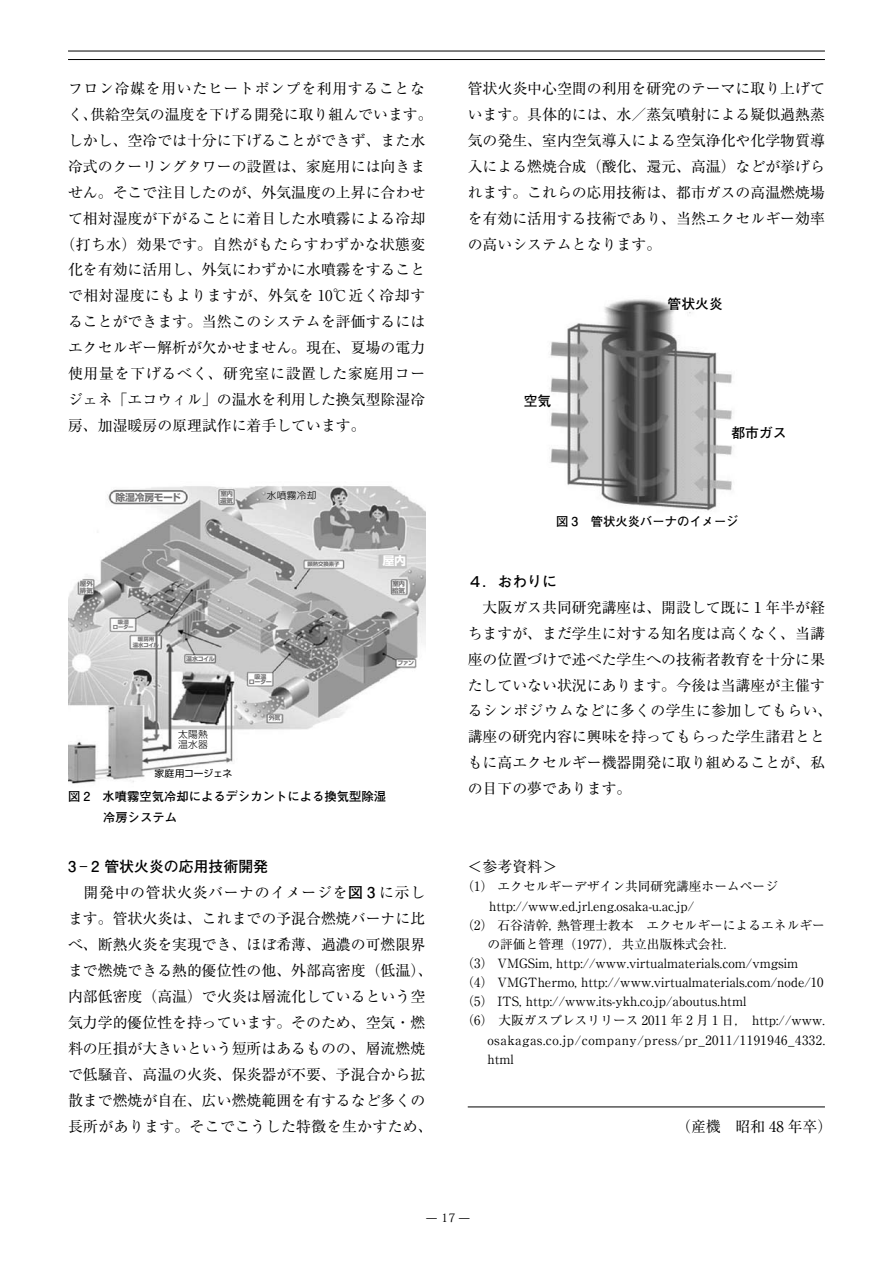
<style>
.page{position:relative;width:893px;height:1263px;background:#fff}
.page>*{position:absolute;margin:0;border:0;box-sizing:border-box;transform-origin:0 0}
.t1{font:14.85px/26px "Ryumin Pr 5";color:#000}
.t2{font:14.85px "Ryumin Pr 5";letter-spacing:.025em;color:#000}
.t3{font:14.85px "Ryumin Pr 5";letter-spacing:.035em;color:#000}
.t4{font:14.85px "Ryumin Pr 5";letter-spacing:.045em;color:#000}
.t5{font:14.85px "Ryumin Pr 5";letter-spacing:.05em;color:#000}
.t6{font:700 14.85px "Futo Go B101 Pr 5";color:#000}
.t7{font:700 13.8px "Futo Go B101 Pr 5";color:#000}
.t8{font:12.75px "Ryumin Pr 5";color:#000}
.t9{font:12.75px "Ryumin Pr 5";letter-spacing:.04em;color:#000}
.t10{font:700 12.3px/20.2px "Futo Go B101 Pr 5";color:#000}
.t11{font:11.7px "Lucida Grande";color:#000}
.t12{font:11.7px "Shin Go Pr 6 Bold 90 pv RKSJ H";color:#fff}
.t13{font:9.6px/9.6px "Shin Go Pr 6 Light 90 pv RKSJ H";letter-spacing:.025em;color:#000}
.t14{font:9.6px "Shin Go Pr 6 Regular 90 pv RKSJ H";letter-spacing:-.025em;color:#000}
.t15{font:9.6px "Shin Go Pr 6 Bold 90 pv RKSJ H";letter-spacing:-.025em;color:#727172}
.t16{font:6.45px/6.4px "Shin Go Pr 6 Bold 90 pv RKSJ H";letter-spacing:-.015em;color:#727172}
.t17{font:5.85px/5.2px "Shin Go Pr 6 Bold 90 pv RKSJ H";letter-spacing:-.055em;color:#727172;text-align:center}
.t18{font:5.25px/5.2px "Shin Go Pr 6 Bold 90 pv RKSJ H";letter-spacing:-.02em;color:#727172;text-align:center}
.s1{font-family:"Ryumin Pr 5";font-weight:400}
.s2{font-family:"Futo Go B101 Pr 5";font-weight:700}
.s3{font-family:"Koz Min Pro"}
</style>
<div class="page">
<hr style="left:68px;top:51px;width:757px;height:1px;background:#000">
<hr style="left:68px;top:59px;width:757px;height:1px;background:#000">
<img style="left:68px;top:486px;width:357px;height:298px">
<hr style="left:468px;top:1106px;width:357px;height:1px;background:#000">
<img style="left:549px;top:299px;width:183px;height:212px">
<p class="t4" style="left:68px;top:77px;width:359px">フロン冷媒を用いたヒートポンプを利用することな</p>
<p class="t1" style="left:68px;top:100px;width:366px">く、供給空気の温度を下げる開発に取り組んでいます。</p>
<p class="t1" style="left:68px;top:126px;width:359px">しかし、空冷では十分に下げることができず、また水</p>
<p class="t1" style="left:68px;top:152px;width:359px">冷式のクーリングタワーの設置は、家庭用には向きま</p>
<p class="t1" style="left:68px;top:178px;width:359px">せん。そこで注目したのが、外気温度の上昇に合わせ</p>
<p class="t1" style="left:68px;top:204px;width:359px">て相対湿度が下がることに着目した水噴霧による冷却</p>
<p class="t2" style="left:61px;top:232px;width:366px">（打ち水）効果です。自然がもたらすわずかな状態変</p>
<p class="t1" style="left:68px;top:256px;width:359px">化を有効に活用し、外気にわずかに水噴霧をすること</p>
<p class="t3" style="left:68px;top:284px;width:359px">で相対湿度にもよりますが、外気を 10℃近く冷却す</p>
<p class="t1" style="left:68px;top:308px;width:359px">ることができます。当然このシステムを評価するには</p>
<p class="t1" style="left:68px;top:334px;width:359px">エクセルギー解析が欠かせません。現在、夏場の電力</p>
<p class="t5" style="left:68px;top:362px;width:359px">使用量を下げるべく、研究室に設置した家庭用コー</p>
<p class="t1" style="left:68px;top:386px;width:359px">ジェネ「エコウィル」の温水を利用した換気型除湿冷</p>
<p class="t1" style="left:68px;top:412px;width:299px">房、加湿暖房の原理試作に着手しています。</p>
<p class="t15" style="left:115px;top:490px;width:67px">除湿冷房モード</p>
<p class="t16" style="left:220px;top:490px;width:14px">室内還気</p>
<p class="t13" style="left:267px;top:490px;width:51px">水噴霧冷却</p>
<p class="t16" style="left:80px;top:580px;width:14px">屋外排気</p>
<p class="t18" style="left:113px;top:619px;width:22px">吸湿<br>ローター</p>
<p class="t18" style="left:133px;top:636px;width:28px">暖房用<br>温水コイル</p>
<p class="t17" style="left:186px;top:656px;width:30px">温水コイル</p>
<p class="t13" style="left:178px;top:729px;width:31px">太陽熱温水器</p>
<p class="t14" style="left:155px;top:765px;width:79px">家庭用コージェネ</p>
<p class="t17" style="left:249px;top:673px;width:24px">吸温<br>ローター</p>
<p class="t17" style="left:269px;top:715px;width:13px">外気</p>
<p class="t18" style="left:307px;top:562px;width:34px">顕熱交換素子</p>
<p class="t12" style="left:383px;top:552px;width:25px">屋内</p>
<p class="t16" style="left:392px;top:580px;width:15px">室内給気</p>
<p class="t17" style="left:397px;top:660px;width:18px">ファン</p>
<p class="t10" style="left:103px;top:786px;width:285px;text-indent:-35px">図 2　水噴霧空気冷却によるデシカントによる換気型除湿冷房システム</p>
<p class="t6" style="left:68px;top:855px;width:202px">3<span class="s1">︲</span>2 管状火炎の応用技術開発</p>
<p class="t1" style="left:68px;top:878px;width:366px">　開発中の管状火炎バーナのイメージを<span class="s2">図 3</span> に示します。管状火炎は、これまでの予混合燃焼バーナに比べ、断熱火炎を実現でき、ほぼ希薄、過濃の可燃限界まで燃焼できる熱的優位性の他、外部高密度（低温）、内部低密度（高温）で火炎は層流化しているという空気力学的優位性を持っています。そのため、空気・燃料の圧損が大きいという短所はあるものの、層流燃焼で低騒音、高温の火炎、保炎器が不要、予混合から拡散まで燃焼が自在、広い燃焼範囲を有するなど多くの長所があります。そこでこうした特徴を生かすため、</p>
<p class="t1" style="left:468px;top:74px;width:359px;text-align:justify">管状火炎中心空間の利用を研究のテーマに取り上げています。具体的には、水／蒸気噴射による疑似過熱蒸気の発生、室内空気導入による空気浄化や化学物質導入による燃焼合成（酸化、還元、高温）などが挙げられます。これらの応用技術は、都市ガスの高温燃焼場を有効に活用する技術であり、当然エクセルギー効率の高いシステムとなります。</p>
<p class="t7" style="left:524px;top:390px;width:29px">空気</p>
<p class="t7" style="left:668px;top:293px;width:57px">管状火炎</p>
<p class="t7" style="left:731px;top:422px;width:57px">都市ガス</p>
<p class="t10" style="left:556px;top:511px;width:184px">図 3　管状火炎バーナのイメージ</p>
<p class="t6" style="left:468px;top:569px;width:91px">４．おわりに</p>
<p class="t1" style="left:468px;top:593px;width:366px">　大阪ガス共同研究講座は、開設して既に１年半が経ちますが、まだ学生に対する知名度は高くなく、当講座の位置づけで述べた学生への技術者教育を十分に果たしていない状況にあります。今後は当講座が主催するシンポジウムなどに多くの学生に参加してもらい、講座の研究内容に興味を持ってもらった学生諸君とともに高エクセルギー機器開発に取り組めることが、私の目下の夢であります。</p>
<p class="t1" style="left:468px;top:852px;width:91px">＜参考資料＞</p>
<p class="t8" style="left:461px;top:877px;width:318px">（1） エクセルギーデザイン共同研究講座ホームページ</p>
<p class="t8" style="left:468px;top:896px;width:228px">　 http://www.ed.jrl.eng.osaka-u.ac.jp/</p>
<p class="t8" style="left:461px;top:915px;width:365px">（2） 石谷清幹，熱管理士教本　エクセルギーによるエネルギー</p>
<p class="t8" style="left:487px;top:934px;width:250px">の評価と管理（1977），共立出版株式会社．</p>
<p class="t8" style="left:461px;top:953px;width:338px">（3） VMGSim, http://www.virtualmaterials.com/vmgsim</p>
<p class="t8" style="left:461px;top:972px;width:364px">（4） VMGThermo, http://www.virtualmaterials.com/node/10</p>
<p class="t8" style="left:461px;top:991px;width:287px">（5） ITS, http://www.its-ykh.co.jp/aboutus.html</p>
<p class="t8" style="left:461px;top:1011px;width:365px">（6） 大阪ガスプレスリリース 2011 年 2 月 1 日， http://www.</p>
<p class="t9" style="left:487px;top:1030px;width:339px">osakagas.co.jp/company/press/pr_2011/1191946_4332.</p>
<p class="t8" style="left:487px;top:1049px;width:28px">html</p>
<p class="t1" style="left:676px;top:1112px;width:158px">（産機　昭和 48 年卒）</p>
<p class="t11" style="left:426px;top:1211px;width:46px">― <span class="s3">17</span> ―</p>
</div>
